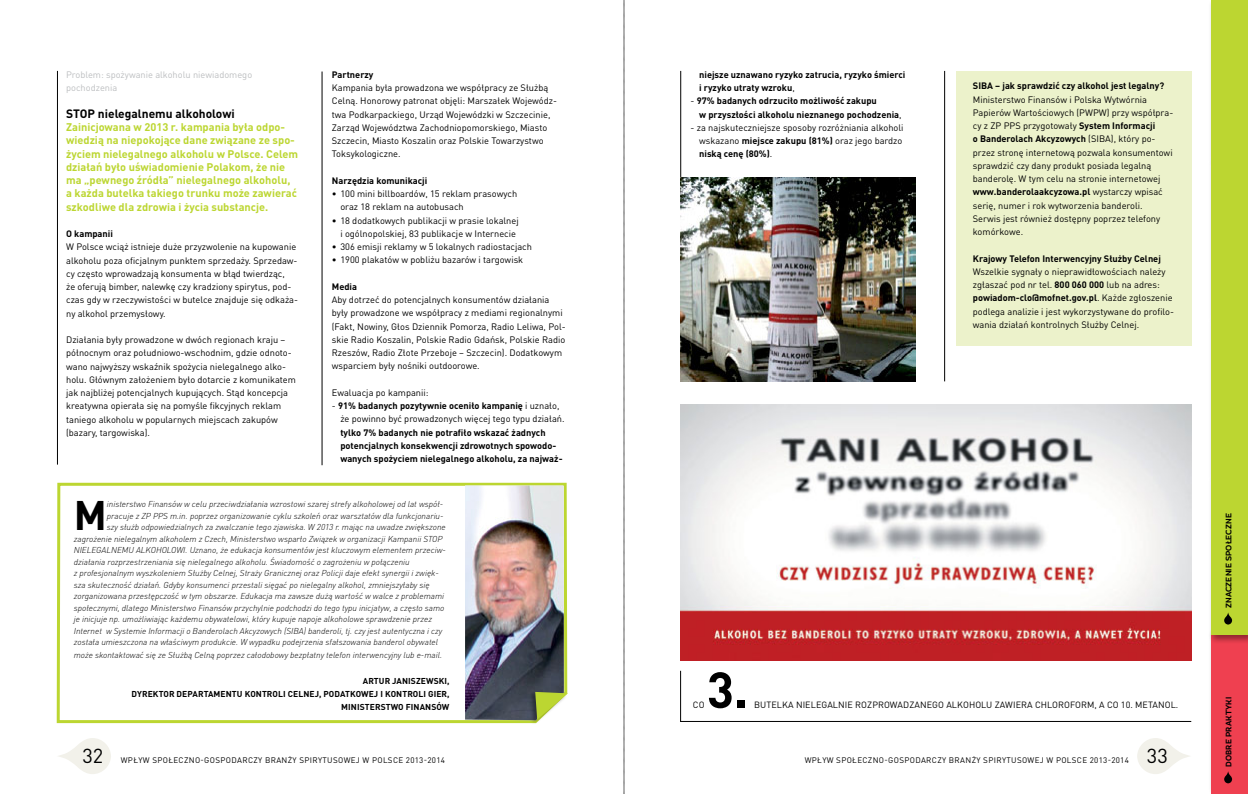
<style>
.page{position:relative;width:1248px;height:794px;background:#fff}
.page>*{position:absolute;margin:0;border:0;box-sizing:border-box;transform-origin:0 0}
.t1{font:700 50px "DIN Pro Pl";color:#000}
.t2{font:700 40.8px "DIN Pro Pl";color:#000}
.t3{font:20px "DIN Pro Pl";color:#000}
.t4{font:700 12px "DIN Pro Pl";color:#000}
.t5{font:700 11px/13.3px "DIN Pro Pl";color:#bcd631}
.t6{font:9.2px/13.2px "DIN Pro Pl";color:#000}
.t7{font:700 9.2px/13.2px "DIN Pro Pl";color:#000}
.t8{font:9.2px/13.2px "DIN Pro Pl";color:#bcbec0}
.t9{font:9px "DIN Pro Pl";letter-spacing:.01em;color:#000}
.t10{font:italic 300 8.5px "DIN Pro Pl";color:#000}
.t11{font:700 8.5px/13px "DIN Pro Pl";letter-spacing:.01em;color:#000;text-align:right}
.t12{font:8px "DIN Pro Pl";letter-spacing:.045em;color:#000}
.t13{font:700 8px "Magallanes Cond";letter-spacing:.02em;color:#000}
.s1{font-weight:700}
.s2{font-weight:400}
</style>
<div class="page">
<svg style="left:1137px;top:738px;width:53px;height:36px"></svg>
<svg style="left:58px;top:738px;width:53px;height:36px"></svg>
<div style="left:1208px;top:627px;width:39px;height:167px;background:#fafafa"></div>
<div style="left:1210px;top:635px;width:37px;height:159px;background:#ef4050"></div>
<svg style="left:1224px;top:771px;width:7px;height:12px"></svg>
<div style="left:1207px;top:474px;width:40px;height:170px;background:#000;opacity:.4"></div>
<div style="left:1210px;top:476px;width:37px;height:159px;background:#bcd631"></div>
<div style="left:1207px;top:315px;width:40px;height:170px;background:#fcfcfc"></div>
<svg style="left:1224px;top:612px;width:7px;height:12px"></svg>
<svg style="left:623px;top:0;width:2px;height:794px"></svg>
<div style="left:955px;top:71px;width:236px;height:274px;background:#ecf2cb"></div>
<hr style="left:322px;top:72px;width:1px;height:393px;background:#000">
<hr style="left:57px;top:71px;width:1px;height:393px;background:#000">
<div style="left:1210px;top:0;width:37px;height:499px;background:#bcd631"></div>
<svg style="left:56px;top:482px;width:511px;height:242px"></svg>
<div style="left:528px;top:690px;width:39px;height:35px;background:#000;opacity:.4"></div>
<img style="left:465px;top:485px;width:103px;height:235px">
<hr style="left:680px;top:71px;width:1px;height:310px;background:#000">
<img style="left:680px;top:405px;width:511px;height:255px">
<hr style="left:680px;top:721px;width:511px;height:1px;background:#000">
<hr style="left:680px;top:671px;width:1px;height:51px;background:#000">
<img style="left:680px;top:177px;width:235px;height:204px">
<hr style="left:944px;top:71px;width:1px;height:310px;background:#000">
<p class="t8" style="left:66px;top:68px;width:188px">Problem: spożywanie alkoholu niewiadomego pochodzenia</p>
<h3 class="t4" style="left:66px;top:105px;width:170px">STOP nielegalnemu alkoholowi</h3>
<p class="t5" style="left:66px;top:120px;width:233px">Zainicjowana w 2013 r. kampania była odpo&shy;wiedzią na niepokojące dane związane ze spo&shy;życiem nielegalnego alkoholu w Polsce. Celem działań było uświadomienie Polakom, że nie ma „pewnego źródła” nielegalnego alkoholu, a każda butelka takiego trunku może zawierać szkodliwe dla zdrowia i życia substancje.</p>
<p class="t7" style="left:66px;top:227px;width:48px">O kampanii</p>
<p class="t6" style="left:66px;top:240px;width:233px">W Polsce wciąż istnieje duże przyzwolenie na kupowanie alkoholu poza oficjalnym punktem sprzedaży. Sprzedaw&shy;cy często wprowadzają konsumenta w błąd twierdząc,<br>że oferują bimber, nalewkę czy kradziony spirytus, pod&shy;czas gdy w rzeczywistości w butelce znajduje się odkaża&shy;ny alkohol przemysłowy.</p>
<p class="t6" style="left:66px;top:333px;width:231px">Działania były prowadzone w dwóch regionach kraju – północnym oraz południowo-wschodnim, gdzie odnoto&shy;wano najwyższy wskaźnik spożycia nielegalnego alko&shy;holu. Głównym założeniem było dotarcie z komunikatem jak najbliżej potencjalnych kupujących. Stąd koncepcja kreatywna opierała się na pomyśle fikcyjnych reklam taniego alkoholu w popularnych miejscach zakupów (bazary, targowiska).</p>
<p class="t7" style="left:332px;top:68px;width:43px">Partnerzy</p>
<p class="t6" style="left:332px;top:81px;width:227px">Kampania była prowadzona we współpracy ze Służbą Celną. Honorowy patronat objęli: Marszałek Wojewódz&shy;twa Podkarpackiego, Urząd Wojewódzki w Szczecinie, Zarząd Województwa Zachodniopomorskiego, Miasto Szczecin, Miasto Koszalin oraz Polskie Towarzystwo Toksykologiczne.</p>
<p class="t7" style="left:332px;top:174px;width:97px">Narzędzia komunikacji</p>
<p class="t6" style="left:340px;top:187px;width:178px;text-indent:-9px">• 100 mini billboardów, 15 reklam prasowych oraz 18 reklam na autobusach</p>
<p class="t6" style="left:332px;top:214px;width:188px;text-align:right">• 18 dodatkowych publikacji w prasie lokalnej i ogólnopolskiej, 83 publikacje w Internecie</p>
<p class="t6" style="left:332px;top:240px;width:202px">• 306 emisji reklamy w 5 lokalnych radiostacjach</p>
<p class="t6" style="left:332px;top:253px;width:193px">• 1900 plakatów w pobliżu bazarów i targowisk</p>
<p class="t7" style="left:332px;top:280px;width:27px">Media</p>
<p class="t6" style="left:332px;top:293px;width:235px">Aby dotrzeć do potencjalnych konsumentów działania były prowadzone we współpracy z mediami regionalnymi (Fakt, Nowiny, Głos Dziennik Pomorza, Radio Leliwa, Pol&shy;skie Radio Koszalin, Polskie Radio Gdańsk, Polskie Radio Rzeszów, Radio Złote Przeboje – Szczecin). Dodatkowym wsparciem były nośniki outdoorowe.</p>
<p class="t6" style="left:332px;top:386px;width:98px">Ewaluacja po kampanii:</p>
<p class="t6" style="left:340px;top:399px;width:226px;text-indent:-9px">- <span class="s1">91% badanych pozytywnie oceniło kampanię</span> i uznało, że powinno być prowadzonych więcej tego typu działań.</p>
<p class="t7" style="left:340px;top:425px;width:224px">tylko 7% badanych nie potrafiło wskazać żadnych potencjalnych konsekwencji zdrowotnych spowodo&shy;wanych spożyciem nielegalnego alkoholu, za najważ-</p>
<h2 class="t2" style="left:74px;top:488px;width:35px">M</h2>
<p class="t10" style="left:107px;top:499px;width:338px">inisterstwo Finansów w celu przeciwdziałania wzrostowi szarej strefy alkoholowej od lat współ-</p>
<p class="t10" style="left:107px;top:510px;width:338px">pracuje z ZP PPS m.in. poprzez organizowanie cyklu szkoleń oraz warsztatów dla funkcjonariu-</p>
<p class="t10" style="left:107px;top:522px;width:340px">szy służb odpowiedzialnych za zwalczanie tego zjawiska. W 2013 r. mając na uwadze zwiększone</p>
<p class="t10" style="left:74px;top:533px;width:370px">zagrożenie nielegalnym alkoholem z Czech, Ministerstwo wsparło Związek w organizacji Kampanii STOP</p>
<p class="t10" style="left:74px;top:545px;width:373px">NIELEGALNEMU ALKOHOLOWI. Uznano, że edukacja konsumentów jest kluczowym elementem przeciw-</p>
<p class="t10" style="left:74px;top:556px;width:337px">działania rozprzestrzeniania się nielegalnego alkoholu. Świadomość o zagrożeniu w połączeniu</p>
<p class="t10" style="left:74px;top:568px;width:366px">z profesjonalnym wyszkoleniem Służby Celnej, Straży Granicznej oraz Policji daje efekt synergii i zwięk-</p>
<p class="t10" style="left:74px;top:579px;width:357px">sza skuteczność działań. Gdyby konsumenci przestali sięgać po nielegalny alkohol, zmniejszyłaby się</p>
<p class="t10" style="left:74px;top:591px;width:372px">zorganizowana przestępczość w tym obszarze. Edukacja ma zawsze dużą wartość w walce z problemami</p>
<p class="t10" style="left:74px;top:602px;width:372px">społecznymi, dlatego Ministerstwo Finansów przychylnie podchodzi do tego typu inicjatyw, a często samo</p>
<p class="t10" style="left:74px;top:614px;width:360px">je inicjuje np. umożliwiając każdemu obywatelowi, który kupuje napoje alkoholowe sprawdzenie przez</p>
<p class="t10" style="left:74px;top:625px;width:370px">Internet w Systemie Informacji o Banderolach Akcyzowych (SIBA) banderoli, tj. czy jest autentyczna i czy</p>
<p class="t10" style="left:74px;top:637px;width:366px">została umieszczona na właściwym produkcie. W wypadku podejrzenia sfałszowania banderol obywatel</p>
<p class="t10" style="left:74px;top:650px;width:370px">może skontaktować się ze Służbą Celną poprzez całodobowy bezpłatny telefon interwencyjny lub e-mail.</p>
<p class="t11" style="left:131px;top:674px;width:319px">ARTUR JANISZEWSKI,<br>DYREKTOR DEPARTAMENTU KONTROLI CELNEJ, PODATKOWEJ I KONTROLI GIER,<br>MINISTERSTWO FINANSÓW</p>
<p class="t7" style="left:699px;top:68px;width:208px">niejsze uznawano ryzyko zatrucia, ryzyko śmierci i ryzyko utraty wzroku<span class="s2">,</span></p>
<p class="t7" style="left:699px;top:94px;width:204px;text-indent:-9px"><span class="s2">-</span> 97% badanych odrzuciło możliwość zakupu<br>w przyszłości alkoholu nieznanego pochodzenia<span class="s2">,</span></p>
<p class="t6" style="left:699px;top:121px;width:206px;text-indent:-9px">- za najskuteczniejsze sposoby rozróżniania alkoholi wskazano <span class="s1">miejsce zakupu (81%)</span> oraz jego bardzo <span class="s1">niską cenę (80%)</span>.</p>
<p class="t7" style="left:972px;top:79px;width:193px">SIBA – jak sprawdzić czy alkohol jest legalny?</p>
<p class="t6" style="left:972px;top:92px;width:202px">Ministerstwo Finansów i Polska Wytwórnia Papierów Wartościowych (PWPW) przy współpra&shy;cy z ZP PPS przygotowały <span class="s1">System Informacji<br>o Banderolach Akcyzowych</span> (SIBA), który po&shy;przez stronę internetową pozwala konsumentowi sprawdzić czy dany produkt posiada legalną banderolę. W tym celu na stronie internetowej <span class="s1">www.banderolaakcyzowa.pl</span> wystarczy wpisać serię, numer i rok wytworzenia banderoli.<br>Serwis jest również dostępny poprzez telefony komórkowe.</p>
<p class="t7" style="left:972px;top:251px;width:189px">Krajowy Telefon Interwencyjny Służby Celnej</p>
<p class="t6" style="left:972px;top:265px;width:202px">Wszelkie sygnały o nieprawidłowościach należy zgłaszać pod nr tel. <span class="s1">800 060 000</span> lub na adres: <span class="s1">powiadom-clo@mofnet.gov.pl</span>. Każde zgłoszenie podlega analizie i jest wykorzystywane do profilo&shy;wania działań kontrolnych Służby Celnej.</p>
<h1 class="t1" style="left:706px;top:657px;width:43px">3.</h1>
<p class="t9" style="left:692px;top:699px;width:13px">CO</p>
<p class="t9" style="left:754px;top:699px;width:426px">BUTELKA NIELEGALNIE ROZPROWADZANEGO ALKOHOLU ZAWIERA CHLOROFORM, A CO 10. METANOL.</p>
<h3 class="t3" style="left:82px;top:743px;width:22px">32</h3>
<p class="t12" style="left:121px;top:754px;width:326px">WPŁYW SPOŁECZNO-GOSPODARCZY BRANŻY SPIRYTUSOWEJ W POLSCE 2013-2014</p>
<p class="t12" style="left:804px;top:754px;width:326px">WPŁYW SPOŁECZNO-GOSPODARCZY BRANŻY SPIRYTUSOWEJ W POLSCE 2013-2014</p>
<h3 class="t3" style="left:1146px;top:743px;width:22px">33</h3>
<p class="t13" style="left:1223px;top:608px;width:96px;rotate:-90deg">ZNACZENIE SPOŁECZNE</p>
<p class="t13" style="left:1223px;top:767px;width:72px;rotate:-90deg">DOBRE PRAKTYKI</p>
</div>
